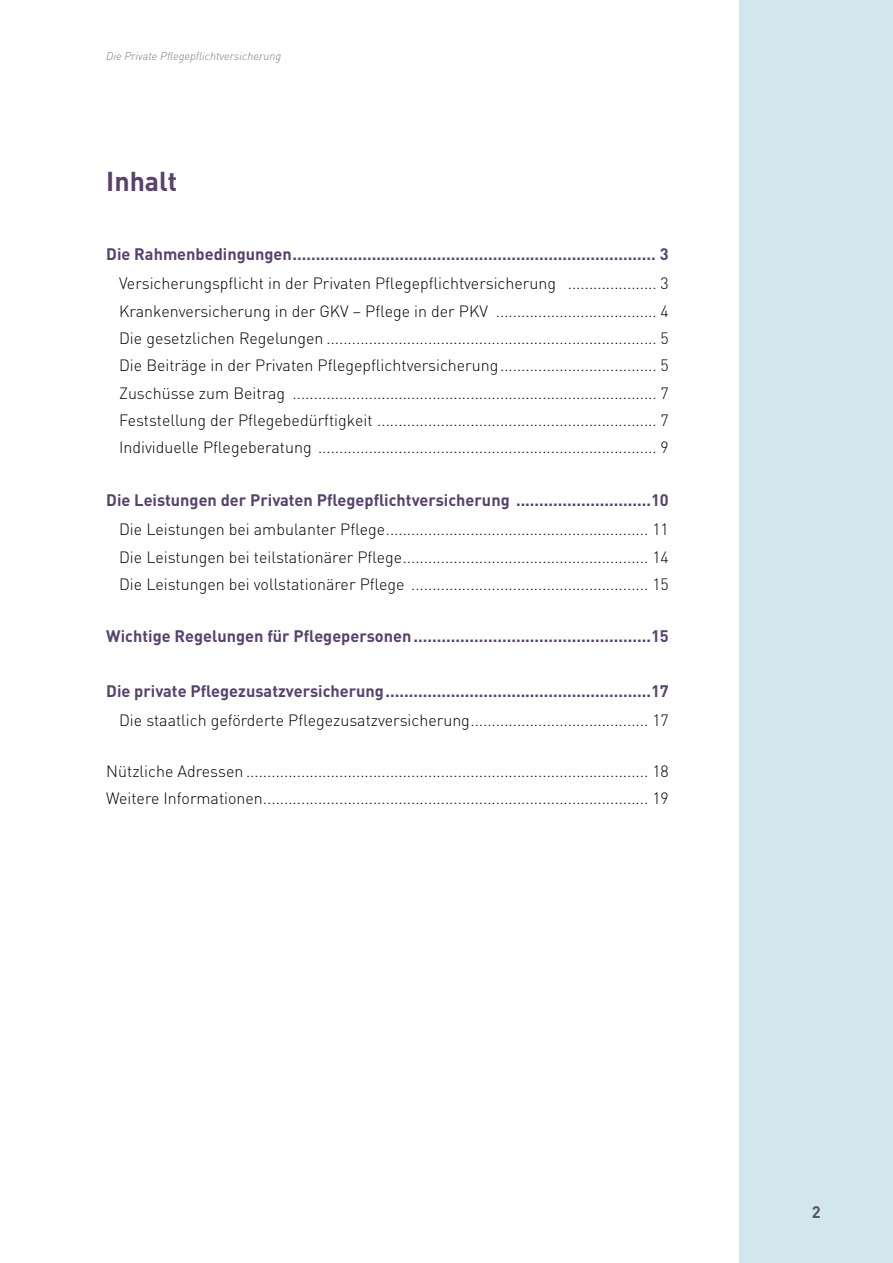
<style>
.page{position:relative;width:893px;height:1263px;background:#fff}
.page>*{position:absolute;margin:0;border:0;box-sizing:border-box;transform-origin:0 0}
.t1{font:700 27px "DINOT";color:#57426d}
.t2{font:700 16.5px "DINOT";color:#57426d}
.t3{font:700 16.5px "DIN";color:#565656}
.t4{font:300 16.2px/27.5px "DINOT";color:#000;text-align:justify}
.t5{font:italic 300 11.25px "DIN";color:#7b7b7a}
</style>
<div class="page">
<div style="left:740px;top:0;width:153px;height:1263px;background:#d2e6ed"></div>
<p class="t5" style="left:106px;top:49px;width:176px">Die Private Pflegepflichtversicherung</p>
<h1 class="t1" style="left:106px;top:163px;width:73px">Inhalt</h1>
<p class="t2" style="left:106px;top:242px;width:564px">Die Rahmenbedingungen.............................................................................. 3</p>
<p class="t4" style="left:119px;top:269px;width:551px">Versicherungspflicht in der Privaten Pflegepflichtversicherung ..................... 3<br>Krankenversicherung in der GKV – Pflege in der PKV ...................................... 4<br>Die gesetzlichen Regelungen .............................................................................. 5<br>Die Beiträge in der Privaten Pflegepflichtversicherung..................................... 5<br>Zuschüsse zum Beitrag ...................................................................................... 7<br>Feststellung der Pflegebedürftigkeit .................................................................. 7<br>Individuelle Pflegeberatung ................................................................................ 9</p>
<p class="t2" style="left:106px;top:489px;width:564px">Die Leistungen der Privaten Pflegepflichtversicherung .............................10</p>
<p class="t4" style="left:119px;top:515px;width:551px">Die Leistungen bei ambulanter Pflege.............................................................. 11<br>Die Leistungen bei teilstationärer Pflege.......................................................... 14<br>Die Leistungen bei vollstationärer Pflege ........................................................ 15</p>
<p class="t2" style="left:106px;top:625px;width:564px">Wichtige Regelungen für Pflegepersonen...................................................15</p>
<p class="t2" style="left:106px;top:679px;width:564px">Die private Pflegezusatzversicherung.........................................................17</p>
<p class="t4" style="left:119px;top:706px;width:551px">Die staatlich geförderte Pflegezusatzversicherung.......................................... 17</p>
<p class="t4" style="left:106px;top:757px;width:564px">Nützliche Adressen ............................................................................................... 18<br>Weitere Informationen........................................................................................... 19</p>
<p class="t3" style="left:812px;top:1201px;width:10px">2</p>
</div>
